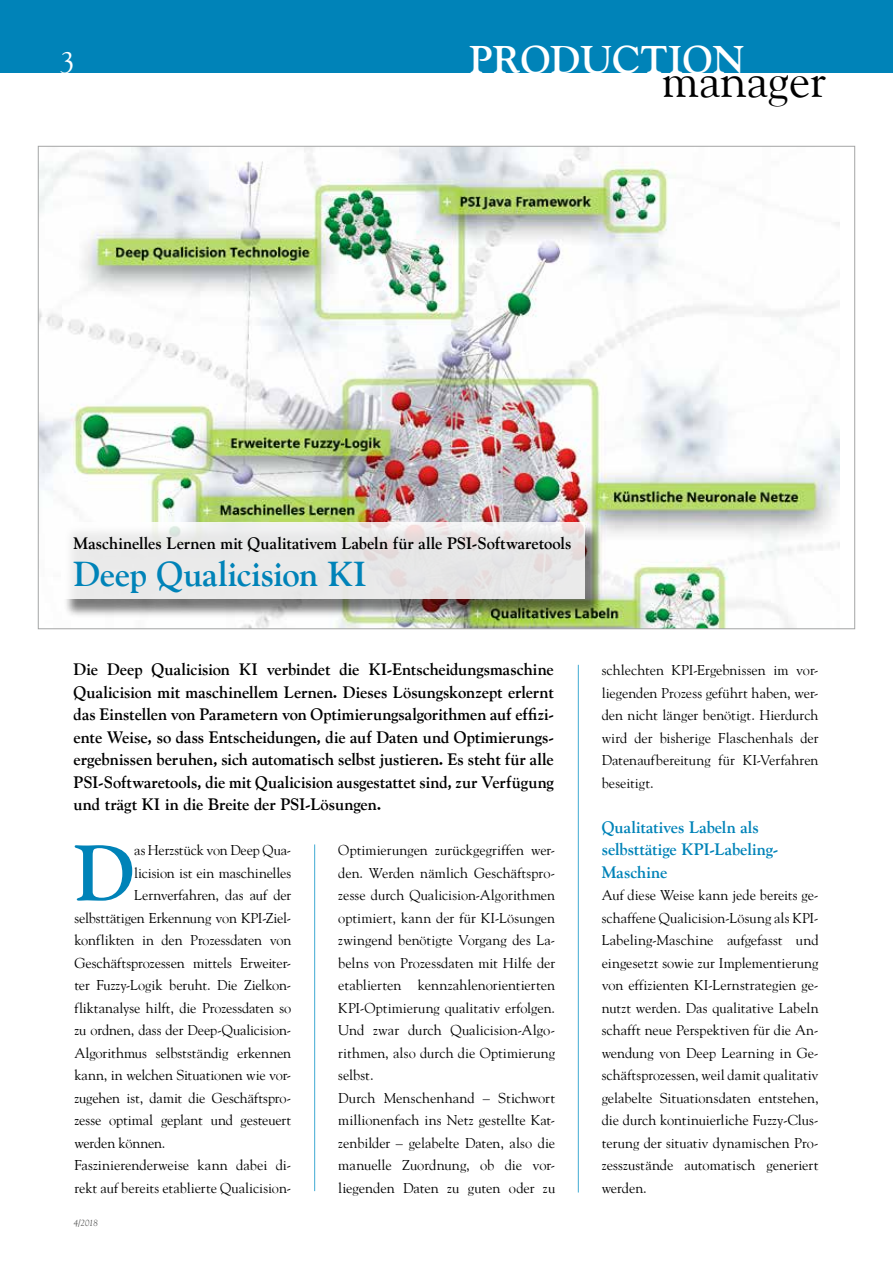
<style>
.page{position:relative;width:893px;height:1263px;background:#fff}
.page>*{position:absolute;margin:0;border:0;box-sizing:border-box;transform-origin:0 0}
.t1{font:700 77.85px "Goudy";color:#0083b8}
.t2{font:47.7px "Goudy";color:#000}
.t3{font:700 38.4px "Goudy";color:#fff}
.t4{font:700 34.5px "Goudy";letter-spacing:-.01em;color:#0083b8}
.t5{font:30px "Goudy";color:#fff}
.t6{font:700 16.5px/22.5px "Goudy";letter-spacing:-.005em;color:#000;text-align:justify}
.t7{font:700 16.5px/22.5px "Goudy";letter-spacing:-.005em;color:#0083b8}
.t8{font:14.25px/22.5px "Goudy";letter-spacing:-.005em;color:#000;text-align:justify}
.t9{font:italic 9px "Goudy";color:#565655}
</style>
<div class="page">
<div style="left:0;top:0;width:893px;height:72px;background:#0083b8"></div>
<hr style="left:314px;top:844px;width:1px;height:347px;background:#40aad3">
<hr style="left:578px;top:665px;width:1px;height:527px;background:#40aad3">
<img style="left:40px;top:148px;width:800px;height:479px">
<div style="left:63px;top:524px;width:540px;height:94px;background:#000;opacity:.6"></div>
<svg style="left:61px;top:522px;width:523px;height:77px;background:#e9e9e9"></svg>
<h3 class="t5" style="left:60px;top:44px;width:16px">3</h3>
<h3 class="t3" style="left:469px;top:36px;width:277px">production</h3>
<h2 class="t2" style="left:662px;top:51px;width:166px">manager</h2>
<p class="t6" style="left:74px;top:532px;width:499px">Maschinelles Lernen mit Qualitativem Labeln für alle PSI-Softwaretools</p>
<h3 class="t4" style="left:74px;top:553px;width:294px">Deep Qualicision KI</h3>
<p class="t6" style="left:74px;top:658px;width:482px">Die Deep Qualicision KI verbindet die KI-Entscheidungsmaschine Qualicision mit maschinellem Lernen. Dieses Lösungskonzept erlernt das Einstellen von Parametern von Optimierungsalgorithmen auf effizi&shy;ente Weise, so dass Entscheidungen, die auf Daten und Optimierungs&shy;ergebnissen beruhen, sich automatisch selbst justieren. Es steht für alle PSI-Softwaretools, die mit Qualicision ausgestattet sind, zur Verfügung und trägt KI in die Breite der PSI-Lösungen.</p>
<h1 class="t1" style="left:74px;top:825px;width:62px">D</h1>
<p class="t8" style="left:134px;top:839px;width:159px">as Herzstück von Deep Qua-</p>
<p class="t8" style="left:134px;top:861px;width:159px">licision ist ein maschinelles</p>
<p class="t8" style="left:134px;top:884px;width:159px">Lernverfahren, das auf der</p>
<p class="t8" style="left:74px;top:906px;width:218px">selbsttätigen Erkennung von KPI-Ziel-</p>
<p class="t8" style="left:74px;top:929px;width:218px">konflikten in den Prozessdaten von</p>
<p class="t8" style="left:74px;top:951px;width:218px">Geschäftsprozessen mittels Erweiter-</p>
<p class="t8" style="left:74px;top:974px;width:218px">ter Fuzzy-Logik beruht. Die Zielkon-</p>
<p class="t8" style="left:74px;top:996px;width:218px">fliktanalyse hilft, die Prozessdaten so</p>
<p class="t8" style="left:74px;top:1019px;width:218px">zu ordnen, dass der Deep-Qualicision-</p>
<p class="t8" style="left:74px;top:1041px;width:218px">Algorithmus selbstständig erkennen</p>
<p class="t8" style="left:74px;top:1064px;width:218px">kann, in welchen Situationen wie vor-</p>
<p class="t8" style="left:74px;top:1086px;width:218px">zugehen ist, damit die Geschäftspro-</p>
<p class="t8" style="left:74px;top:1109px;width:218px">zesse optimal geplant und gesteuert</p>
<p class="t8" style="left:74px;top:1131px;width:93px">werden können.</p>
<p class="t8" style="left:74px;top:1154px;width:218px">Faszinierenderweise kann dabei di-</p>
<p class="t8" style="left:74px;top:1176px;width:218px">rekt auf bereits etablierte Qualicision-</p>
<p class="t9" style="left:74px;top:1217px;width:26px">4/2018</p>
<p class="t8" style="left:338px;top:839px;width:218px;text-align:left">Optimierungen zurückgegriffen wer&shy;den. Werden nämlich Geschäftspro&shy;zesse durch Qualicision-Algorithmen optimiert, kann der für KI-Lösungen zwingend benötigte Vorgang des La&shy;belns von Prozessdaten mit Hilfe der etablierten kennzahlenorientierten KPI-Optimierung qualitativ erfolgen.<br>Und zwar durch Qualicision-Algo&shy;rithmen, also durch die Optimierung selbst.<br>Durch Menschenhand – Stichwort millionenfach ins Netz gestellte Kat&shy;zenbilder – gelabelte Daten, also die manuelle Zuordnung, ob die vor&shy;liegenden Daten zu guten oder zu</p>
<p class="t8" style="left:602px;top:659px;width:218px">schlechten KPI-Ergebnissen im vor&shy;liegenden Prozess geführt haben, wer&shy;den nicht länger benötigt. Hierdurch wird der bisherige Flaschenhals der Datenaufbereitung für KI-Verfahren beseitigt.</p>
<p class="t7" style="left:602px;top:815px;width:178px">Qualitatives Labeln als selbsttätige KPI-Labeling-<br>Maschine</p>
<p class="t8" style="left:602px;top:884px;width:218px">Auf diese Weise kann jede bereits ge&shy;schaffene Qualicision-Lösung als KPI-Labeling-Maschine aufgefasst und eingesetzt sowie zur Implementierung von effizienten KI-Lernstrategien ge&shy;nutzt werden. Das qualitative Labeln schafft neue Perspektiven für die An&shy;wendung von Deep Learning in Ge&shy;schäftsprozessen, weil damit qualitativ gelabelte Situationsdaten entstehen, die durch kontinuierliche Fuzzy-Clus&shy;terung der situativ dynamischen Pro&shy;zesszustände automatisch generiert werden.</p>
</div>
